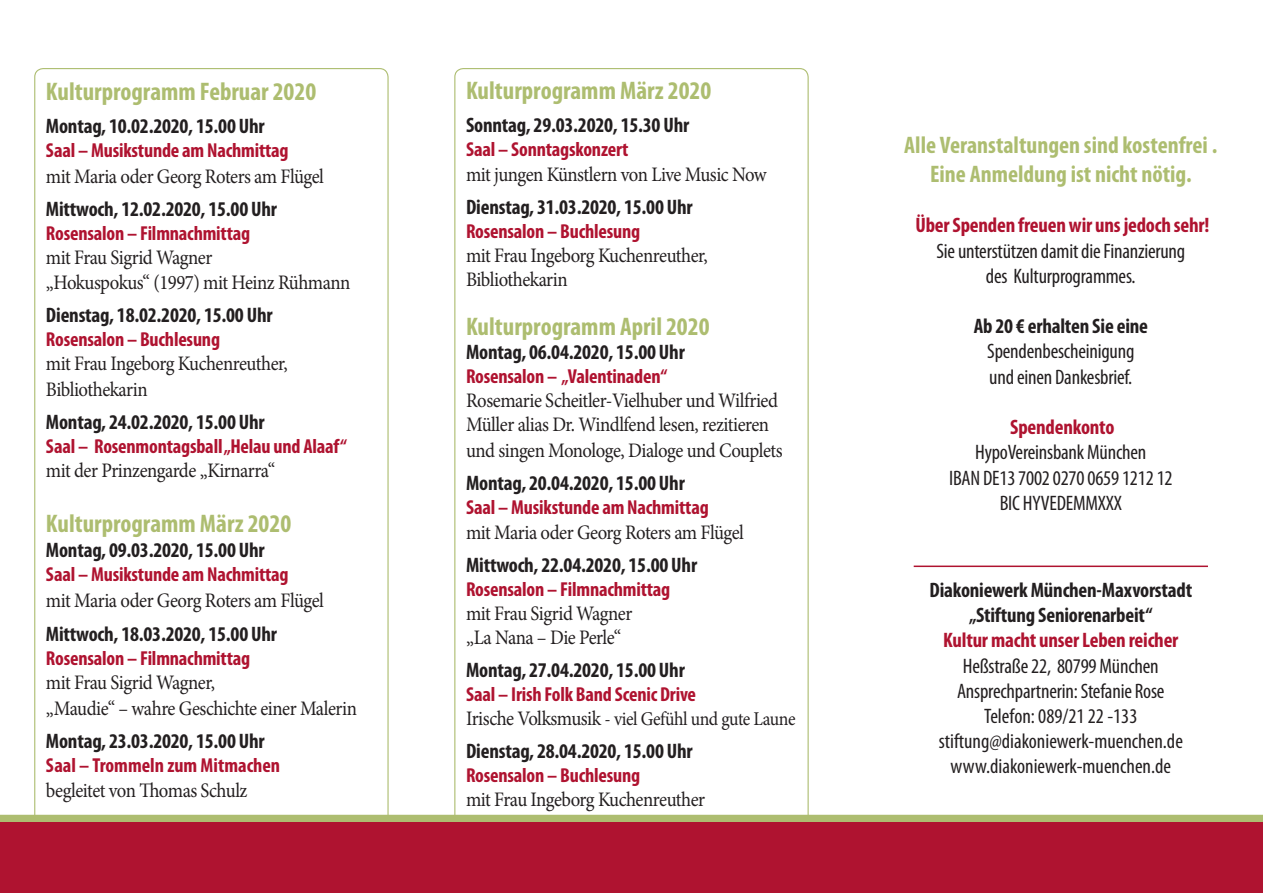
<style>
.page{position:relative;width:1263px;height:893px;background:#fff}
.page>*{position:absolute;margin:0;border:0;box-sizing:border-box;transform-origin:0 0}
.t1{font:700 condensed 25.5px "Myriad Pro";color:#adbd70}
.t2{font:700 condensed 24px "Myriad Pro";color:#adbd70}
.t3{font:700 condensed 21px "Myriad Pro";letter-spacing:-.01em;color:#231f20}
.t4{font:condensed 21px/25.2px "Myriad Pro";letter-spacing:-.01em;color:#231f20;text-align:center}
.t5{font:700 condensed 21px "Myriad Pro";letter-spacing:-.01em;color:#af1330}
.t6{font:20.7px/25.5px "Minion Pro";letter-spacing:-.025em;color:#231f20;scale:.91 1}
.t7{font:700 condensed 20.25px "Myriad Pro";letter-spacing:-.01em;color:#af1330}
.t8{font:19.5px "Minion Pro";letter-spacing:-.025em;color:#231f20;scale:.91 1}
.s1{font-size:20.7px}
.s2{font-weight:700}
.s3{font-weight:700;color:#af1330}
</style>
<div class="page">
<svg style="left:0;top:815px;width:1263px;height:8px;background:#ada768"></svg>
<div style="left:0;top:823px;width:1263px;height:70px;background:#af1330"></div>
<hr style="left:914px;top:566px;width:294px;height:1px;background:#af1330">
<p class="t1" style="left:46px;top:76px;width:272px">Kulturprogramm Februar 2020</p>
<p class="t3" style="left:46px;top:113px;width:220px">Montag, 10.02.2020, 15.00 Uhr</p>
<p class="t7" style="left:46px;top:138px;width:244px">Saal – Musikstunde am Nachmittag</p>
<p class="t6" style="left:46px;top:164px;width:307px">mit Maria oder Georg Roters am Flügel</p>
<p class="t3" style="left:46px;top:196px;width:233px">Mittwoch, 12.02.2020, 15.00 Uhr</p>
<p class="t7" style="left:46px;top:221px;width:206px">Rosensalon – Filmnachmittag</p>
<p class="t6" style="left:46px;top:245px;width:336px">mit Frau Sigrid Wagner<br>„Hokuspokus“ (1997) mit Heinz Rühmann</p>
<p class="t3" style="left:46px;top:302px;width:228px">Dienstag, 18.02.2020, 15.00 Uhr</p>
<p class="t7" style="left:46px;top:327px;width:176px">Rosensalon – Buchlesung</p>
<p class="t6" style="left:46px;top:351px;width:267px">mit Frau Ingeborg Kuchenreuther,<br>Bibliothekarin</p>
<p class="t3" style="left:46px;top:409px;width:220px">Montag, 24.02.2020, 15.00 Uhr</p>
<p class="t7" style="left:46px;top:434px;width:303px">Saal – Rosenmontagsball „Helau und Alaaf“</p>
<p class="t6" style="left:46px;top:458px;width:253px">mit der Prinzengarde „Kirnarra“</p>
<p class="t1" style="left:46px;top:507px;width:247px">Kulturprogramm März 2020</p>
<p class="t3" style="left:46px;top:537px;width:220px">Montag, 09.03.2020, 15.00 Uhr</p>
<p class="t7" style="left:46px;top:562px;width:244px">Saal – Musikstunde am Nachmittag</p>
<p class="t6" style="left:46px;top:587px;width:307px">mit Maria oder Georg Roters am Flügel</p>
<p class="t3" style="left:46px;top:621px;width:233px">Mittwoch, 18.03.2020, 15.00 Uhr</p>
<p class="t7" style="left:46px;top:646px;width:206px">Rosensalon – Filmnachmittag</p>
<p class="t6" style="left:46px;top:670px;width:343px">mit Frau Sigrid Wagner,<br>„Maudie“ – wahre Geschichte einer Malerin</p>
<p class="t3" style="left:46px;top:727px;width:220px">Montag, 23.03.2020, 15.00 Uhr</p>
<p class="t7" style="left:46px;top:752px;width:236px">Saal – Trommeln zum Mitmachen</p>
<p class="t6" style="left:46px;top:778px;width:223px">begleitet von Thomas Schulz</p>
<p class="t1" style="left:466px;top:74px;width:247px">Kulturprogramm März 2020</p>
<p class="t3" style="left:466px;top:112px;width:225px">Sonntag, 29.03.2020, 15.30 Uhr</p>
<p class="t7" style="left:466px;top:137px;width:164px">Saal – Sonntagskonzert</p>
<p class="t6" style="left:466px;top:162px;width:332px">mit jungen Künstlern von Live Music Now</p>
<p class="t3" style="left:466px;top:194px;width:228px">Dienstag, 31.03.2020, 15.00 Uhr</p>
<p class="t7" style="left:466px;top:219px;width:176px">Rosensalon – Buchlesung</p>
<p class="t6" style="left:466px;top:244px;width:267px;line-height:24px">mit Frau Ingeborg Kuchenreuther,<br>Bibliothekarin</p>
<p class="t1" style="left:466px;top:311px;width:245px">Kulturprogramm April 2020</p>
<p class="t3" style="left:466px;top:339px;width:220px">Montag, 06.04.2020, 15.00 Uhr</p>
<p class="t7" style="left:466px;top:364px;width:203px">Rosensalon – „Valentinaden“</p>
<p class="t6" style="left:466px;top:388px;width:349px;line-height:24.8px">Rosemarie Scheitler-Vielhuber und Wilfried<br>Müller alias Dr. Windlfend lesen, rezitieren und singen Monologe, Dialoge und Couplets</p>
<p class="t3" style="left:466px;top:469px;width:220px">Montag, 20.04.2020, 15.00 Uhr</p>
<p class="t7" style="left:466px;top:494px;width:244px">Saal – Musikstunde am Nachmittag</p>
<p class="t6" style="left:466px;top:520px;width:307px">mit Maria oder Georg Roters am Flügel</p>
<p class="t3" style="left:466px;top:552px;width:233px">Mittwoch, 22.04.2020, 15.00 Uhr</p>
<p class="t7" style="left:466px;top:577px;width:206px">Rosensalon – Filmnachmittag</p>
<p class="t6" style="left:466px;top:602px;width:184px;line-height:24px">mit Frau Sigrid Wagner „La Nana – Die Perle“</p>
<p class="t3" style="left:466px;top:657px;width:220px">Montag, 27.04.2020, 15.00 Uhr</p>
<p class="t7" style="left:466px;top:682px;width:231px">Saal – Irish Folk Band Scenic Drive</p>
<p class="t8" style="left:466px;top:706px;width:364px"><span class="s1">Irische Volksmusik</span> - viel Gefühl und gute Laune</p>
<p class="t3" style="left:466px;top:738px;width:228px">Dienstag, 28.04.2020, 15.00 Uhr</p>
<p class="t7" style="left:466px;top:763px;width:176px">Rosensalon – Buchlesung</p>
<p class="t6" style="left:466px;top:787px;width:264px">mit Frau Ingeborg Kuchenreuther</p>
<p class="t2" style="left:904px;top:130px;width:315px">Alle Veranstaltungen sind kostenfrei .</p>
<p class="t2" style="left:930px;top:159px;width:263px">Eine Anmeldung ist nicht nötig.</p>
<p class="t5" style="left:915px;top:212px;width:295px">Über Spenden freuen wir uns jedoch sehr!</p>
<p class="t4" style="left:936px;top:238px;width:250px">Sie unterstützen damit die Finanzierung</p>
<p class="t4" style="left:986px;top:263px;width:151px">des Kulturprogrammes.</p>
<p class="t4" style="left:974px;top:313px;width:176px"><span class="s2">Ab 20 € erhalten Sie eine<br></span>Spendenbescheinigung und einen Dankesbrief.</p>
<p class="t4" style="left:949px;top:414px;width:225px"><span class="s3">Spendenkonto<br></span>HypoVereinsbank München<br>IBAN DE13 7002 0270 0659 1212 12<br>BIC HYVEDEMMXXX</p>
<p class="t3" style="left:929px;top:577px;width:264px">Diakoniewerk München-Maxvorstadt</p>
<p class="t3" style="left:969px;top:602px;width:185px">„Stiftung Seniorenarbeit“</p>
<p class="t5" style="left:943px;top:627px;width:237px">Kultur macht unser Leben reicher</p>
<p class="t4" style="left:957px;top:653px;width:209px;text-align:left">Heßstraße 22, 80799 München<br>Ansprechpartnerin: Stefanie Rose</p>
<p class="t4" style="left:984px;top:703px;width:155px">Telefon: 089/21 22 -133</p>
<p class="t4" style="left:939px;top:728px;width:246px">stiftung@diakoniewerk-muenchen.de</p>
<p class="t4" style="left:950px;top:754px;width:222px">www.diakoniewerk-muenchen.de</p>
</div>
